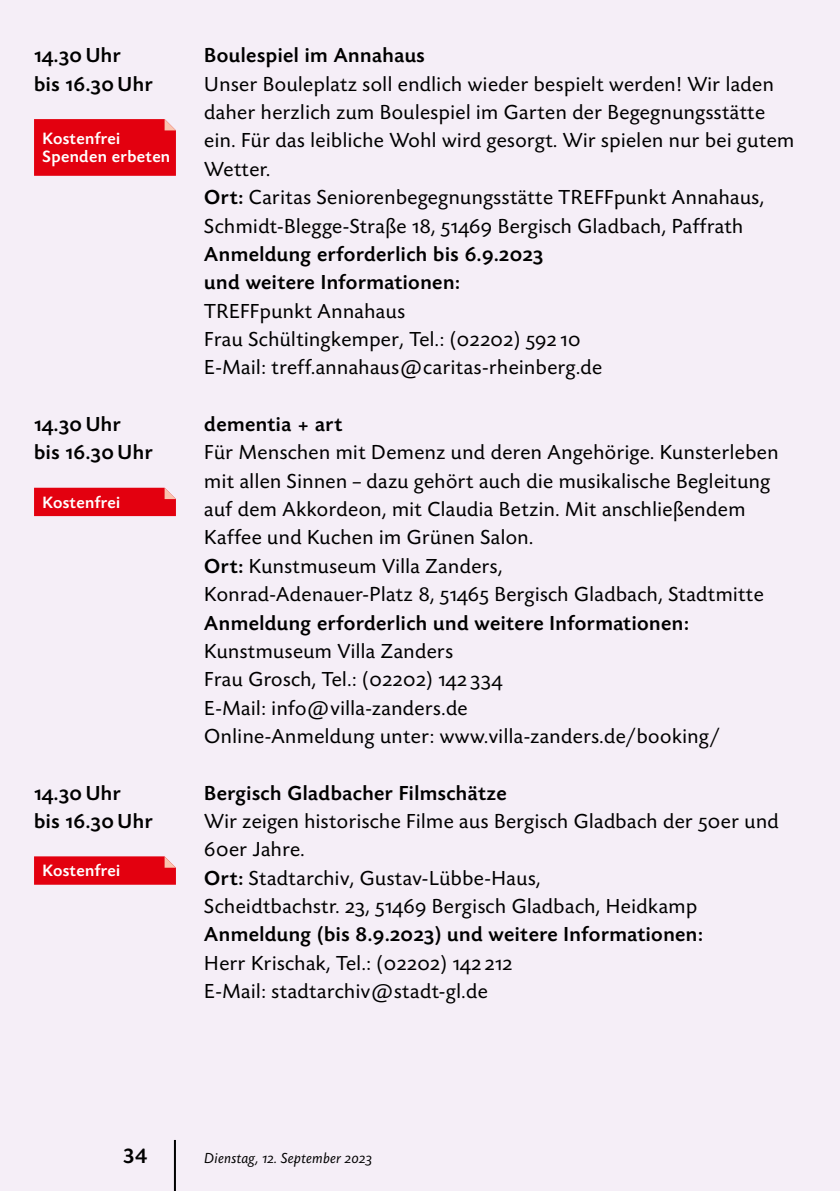
<style>
.page{position:relative;width:840px;height:1191px;background:#fff}
.page>*{position:absolute;margin:0;border:0;box-sizing:border-box;transform-origin:0 0}
.t1{font:500 22px "Today Sans Now Pro";color:#000}
.FL_Txt{font:21px/28.4px "Today Sans Now Pro";letter-spacing:.025em;color:#000}
.FL_Txt-2{font:500 21px/28.4px "Today Sans Now Pro";letter-spacing:.025em;color:#000}
.Kostenfrei{font:500 17px/18px "Today Sans Now Pro";letter-spacing:.025em;color:#fff}
.t2{font:italic 15px "Today Sans Now Pro";letter-spacing:.025em;color:#000}
.s1{font-weight:500}
</style>
<div class="page">
<div style="left:0;top:0;width:839px;height:1191px;background:#f5eef7"></div>
<hr style="left:839px;top:0;width:1px;height:1191px;background:#fcf1e6">
<hr style="left:174px;top:1140px;width:2px;height:51px;background:#000">
<div style="left:34px;top:119px;width:142px;height:57px;background:#e3000f"></div>
<div style="left:34px;top:488px;width:142px;height:28px;background:#e3000f"></div>
<svg style="left:34px;top:856px;width:142px;height:28px;background:#e30a18"></svg>
<p class="FL_Txt-2" style="left:34px;top:41px;width:120px">14.30 Uhr<br>bis 16.30 Uhr</p>
<p class="Kostenfrei" style="left:43px;top:130px;width:129px">Kostenfrei<br>Spenden erbeten</p>
<p class="FL_Txt-2" style="left:34px;top:410px;width:120px">14.30 Uhr<br>bis 16.30 Uhr</p>
<p class="Kostenfrei" style="left:43px;top:493px;width:79px">Kostenfrei</p>
<p class="FL_Txt-2" style="left:34px;top:778px;width:120px">14.30 Uhr<br>bis 16.30 Uhr</p>
<p class="Kostenfrei" style="left:43px;top:862px;width:79px">Kostenfrei</p>
<p class="FL_Txt-2" style="left:204px;top:41px;width:222px">Boulespiel im Annahaus</p>
<p class="FL_Txt" style="left:204px;top:70px;width:591px">Unser Bouleplatz soll endlich wieder bespielt werden! Wir laden daher herzlich zum Boulespiel im Garten der Begegnungsstätte ein. Für das leibliche Wohl wird gesorgt. Wir spielen nur bei gutem Wetter.</p>
<p class="FL_Txt" style="left:204px;top:183px;width:561px"><span class="s1">Ort:</span> Caritas Seniorenbegegnungsstätte TREFFpunkt Annahaus,</p>
<p class="FL_Txt" style="left:204px;top:211px;width:540px">Schmidt-Blegge-Straße 18, 51469 Bergisch Gladbach, Paffrath</p>
<p class="FL_Txt-2" style="left:204px;top:240px;width:340px">Anmeldung erforderlich bis 6.9.2023 und weitere Informationen:</p>
<p class="FL_Txt" style="left:204px;top:296px;width:202px">TREFFpunkt Annahaus</p>
<p class="FL_Txt" style="left:204px;top:325px;width:377px">Frau Schültingkemper, Tel.: (02202) 592 10</p>
<p class="FL_Txt" style="left:204px;top:353px;width:399px">E-Mail: treff.annahaus@caritas-rheinberg.de</p>
<p class="FL_Txt-2" style="left:204px;top:410px;width:139px">dementia + art</p>
<p class="FL_Txt" style="left:204px;top:438px;width:575px">Für Menschen mit Demenz und deren Angehörige. Kunsterleben mit allen Sinnen – dazu gehört auch die musikalische Begleitung auf dem Akkordeon, mit Claudia Betzin. Mit anschließendem Kaffee und Kuchen im Grünen Salon.</p>
<p class="FL_Txt" style="left:204px;top:552px;width:299px"><span class="s1">Ort:</span> Kunstmuseum Villa Zanders,</p>
<p class="FL_Txt" style="left:204px;top:580px;width:560px">Konrad-Adenauer-Platz 8, 51465 Bergisch Gladbach, Stadtmitte</p>
<p class="FL_Txt-2" style="left:204px;top:608px;width:486px">Anmeldung erforderlich und weitere Informationen:</p>
<p class="FL_Txt" style="left:204px;top:637px;width:250px">Kunstmuseum Villa Zanders</p>
<p class="FL_Txt" style="left:204px;top:665px;width:299px">Frau Grosch, Tel.: (02202) 142 334</p>
<p class="FL_Txt" style="left:204px;top:693px;width:265px">E-Mail: info@villa-zanders.de</p>
<p class="FL_Txt" style="left:204px;top:722px;width:517px">Online-Anmeldung unter: www.villa-zanders.de/booking/</p>
<p class="FL_Txt-2" style="left:204px;top:778px;width:303px">Bergisch Gladbacher Filmschätze</p>
<p class="FL_Txt" style="left:204px;top:807px;width:575px">Wir zeigen historische Filme aus Bergisch Gladbach der 50er und<br>60er Jahre.</p>
<p class="FL_Txt" style="left:204px;top:863px;width:494px"><span class="s1">Ort:</span> Stadtarchiv, Gustav-Lübbe-Haus,<br>Scheidtbachstr. 23, 51469 Bergisch Gladbach, Heidkamp</p>
<p class="FL_Txt-2" style="left:204px;top:920px;width:500px">Anmeldung (bis 8.9.2023) und weitere Informationen:</p>
<p class="FL_Txt" style="left:204px;top:948px;width:309px">Herr Krischak, Tel.: (02202) 142 212</p>
<p class="FL_Txt" style="left:204px;top:977px;width:285px">E-Mail: stadtarchiv@stadt-gl.de</p>
<p class="t1" style="left:122px;top:1142px;width:27px">34</p>
<p class="t2" style="left:204px;top:1149px;width:169px">Dienstag, 12. September 2023</p>
</div>
